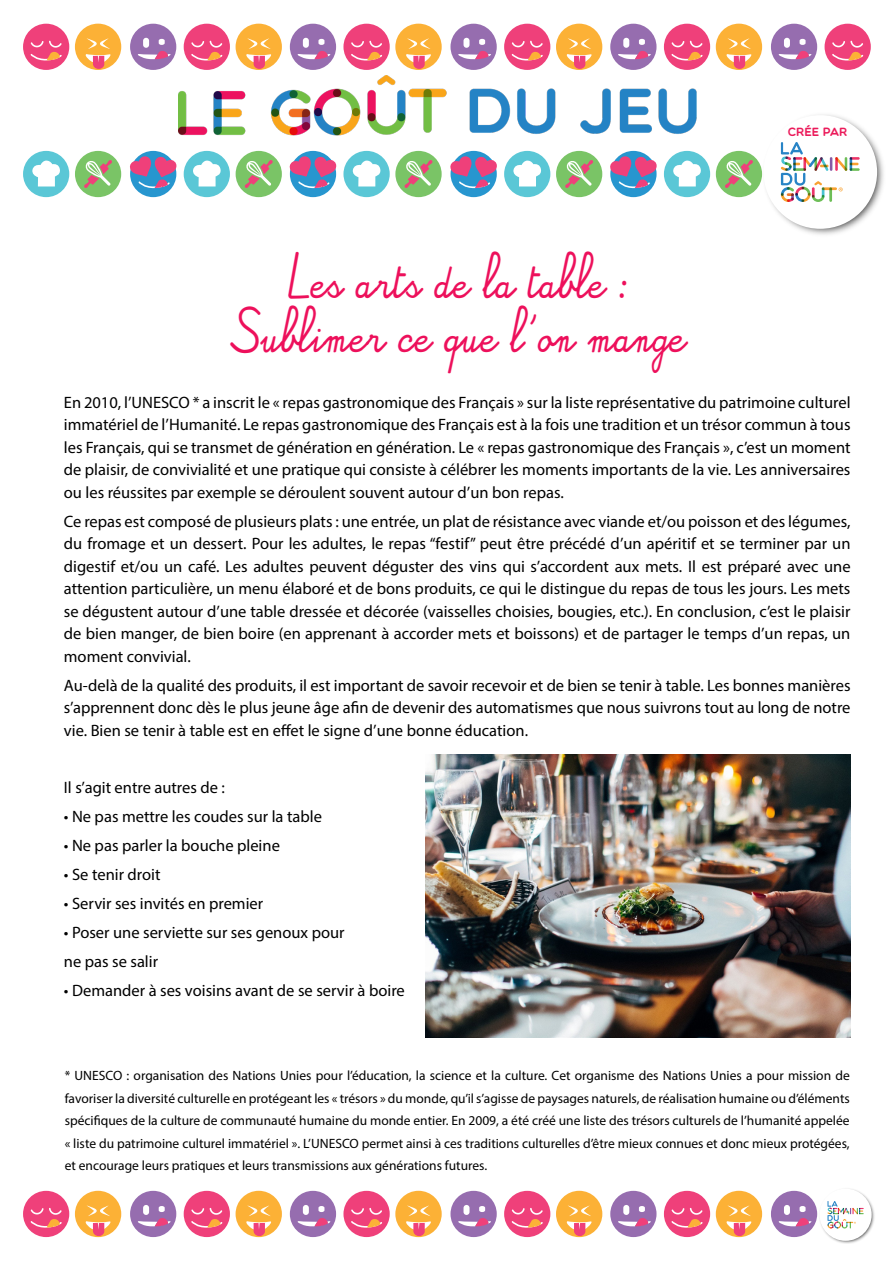
<style>
.page{position:relative;width:893px;height:1263px;background:#fff}
.page>*{position:absolute;margin:0;border:0;box-sizing:border-box;transform-origin:0 0}
.titre1_atelier{font:31.5px/54px "Alamain";color:#ed105b;text-align:center;scale:.9 1}
.courant_Bliss{font:16.5px/22.5px "Myriad Pro";color:#000;text-align:justify}
.courant_Bliss-2{font:13.5px/22.5px "Myriad Pro";color:#000;text-align:justify}
.t1{font:12px "Multicolore";letter-spacing:.005em;color:#eb1a5a}
</style>
<div class="page">
<svg style="left:23px;top:1190px;width:794px;height:48px"></svg>
<img style="left:817px;top:1189px;width:58px;height:55px">
<div style="left:819px;top:1189px;width:53px;height:52px;background:#fff;border-radius:50%"></div>
<svg style="left:827px;top:1201px;width:37px;height:27px"></svg>
<img style="left:178px;top:75px;width:519px;height:61px">
<svg style="left:23px;top:23px;width:848px;height:47px"></svg>
<svg style="left:23px;top:150px;width:736px;height:48px"></svg>
<img style="left:759px;top:114px;width:125px;height:121px">
<div style="left:763px;top:115px;width:114px;height:114px;background:#fff;border-radius:50%"></div>
<svg style="left:781px;top:142px;width:79px;height:60px"></svg>
<img style="left:425px;top:754px;width:425px;height:283px">
<p class="titre1_atelier" style="left:228px;top:260px;width:510px">Les arts de la table :<br>Sublimer ce que l’on mange</p>
<p class="t1" style="left:788px;top:125px;width:61px">CRÉE PAR</p>
<p class="courant_Bliss" style="left:64px;top:391px;width:788px">En 2010, l’UNESCO * a inscrit le « repas gastronomique des Français » sur la liste représentative du patrimoine culturel immatériel de l’Humanité. Le repas gastronomique des Français est à la fois une tradition et un trésor commun à tous les Français, qui se transmet de génération en génération. Le « repas gastronomique des Français », c’est un moment de plaisir, de convivialité et une pratique qui consiste à célébrer les moments importants de la vie. Les anniversaires ou les réussites par exemple se déroulent souvent autour d’un bon repas.</p>
<p class="courant_Bliss" style="left:64px;top:510px;width:788px">Ce repas est composé de plusieurs plats : une entrée, un plat de résistance avec viande et/ou poisson et des légumes, du fromage et un dessert. Pour les adultes, le repas “festif” peut être précédé d’un apéritif et se terminer par un digestif et/ou un café. Les adultes peuvent déguster des vins qui s’accordent aux mets. Il est préparé avec une attention particulière, un menu élaboré et de bons produits, ce qui le distingue du repas de tous les jours. Les mets se dégustent autour d’une table dressée et décorée (vaisselles choisies, bougies, etc.). En conclusion, c’est le plaisir de bien manger, de bien boire (en apprenant à accorder mets et boissons) et de partager le temps d’un repas, un moment convivial.</p>
<p class="courant_Bliss" style="left:64px;top:674px;width:788px">Au-delà de la qualité des produits, il est important de savoir recevoir et de bien se tenir à table. Les bonnes manières s’apprennent donc dès le plus jeune âge afin de devenir des automatismes que nous suivrons tout au long de notre vie. Bien se tenir à table est en effet le signe d’une bonne éducation.</p>
<p class="courant_Bliss" style="left:64px;top:776px;width:163px">Il s’agit entre autres de :</p>
<p class="courant_Bliss" style="left:64px;top:805px;width:260px">• Ne pas mettre les coudes sur la table</p>
<p class="courant_Bliss" style="left:64px;top:834px;width:218px">• Ne pas parler la bouche pleine</p>
<p class="courant_Bliss" style="left:64px;top:863px;width:98px">• Se tenir droit</p>
<p class="courant_Bliss" style="left:64px;top:892px;width:201px">• Servir ses invités en premier</p>
<p class="courant_Bliss" style="left:64px;top:921px;width:282px">• Poser une serviette sur ses genoux pour</p>
<p class="courant_Bliss" style="left:64px;top:950px;width:96px">ne pas se salir</p>
<p class="courant_Bliss" style="left:64px;top:978px;width:342px">• Demander à ses voisins avant de se servir à boire</p>
<p class="courant_Bliss-2" style="left:65px;top:1064px;width:787px">* UNESCO : organisation des Nations Unies pour l’éducation, la science et la culture. Cet organisme des Nations Unies a pour mission de favoriser la diversité culturelle en protégeant les « trésors » du monde, qu’il s’agisse de paysages naturels, de réalisation humaine ou d’éléments spécifiques de la culture de communauté humaine du monde entier. En 2009, a été créé une liste des trésors culturels de l’humanité appelée « liste du patrimoine culturel immatériel ». L’UNESCO permet ainsi à ces traditions culturelles d’être mieux connues et donc mieux protégées, et encourage leurs pratiques et leurs transmissions aux générations futures.</p>
</div>
